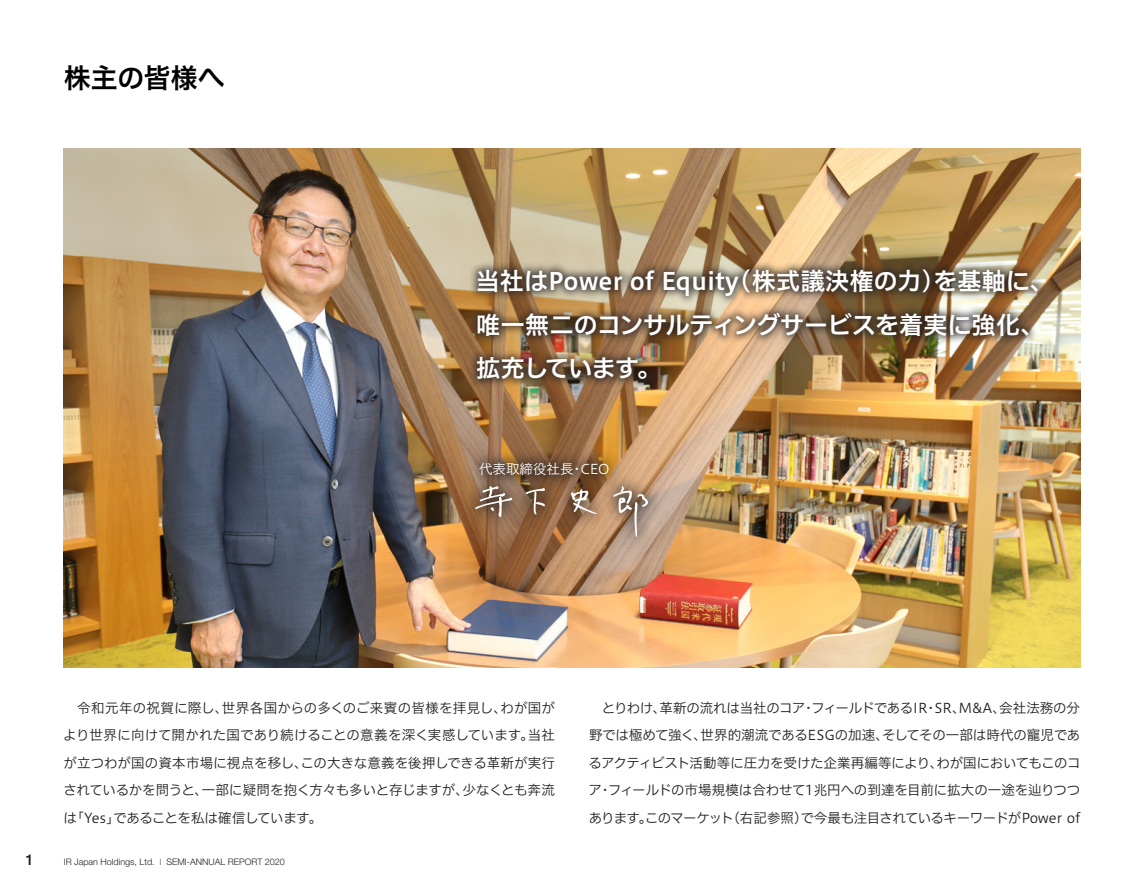
<style>
.page{position:relative;width:1144px;height:889px;background:#fff}
.page>*{position:absolute;margin:0;border:0;box-sizing:border-box;transform-origin:0 0}
.t1{font:27px "Hiragino UD Sans F Std N W6";letter-spacing:-.01em;color:#000}
.t2{font:24px/43.5px "Hiragino UD Sans F Std N W6";letter-spacing:.005em;color:#fff}
.t3{font:500 15px "Helvetica Neue LT Std";color:#231f20}
.t4{font:13.5px/27.6px "Hiragino UD Sans F Std N W3";letter-spacing:-.025em;color:#231f20;text-align:justify}
.t5{font:13.5px "Hiragino UD Sans F Std N W3";color:#fff}
.t6{font:300 9px "Helvetica Neue LT Std";color:#231f20}
.s1{font-weight:100}
</style>
<div class="page">
<img style="left:64px;top:149px;width:1016px;height:519px">
<svg style="left:465px;top:448px;width:159px;height:23px;background:#8d6640"></svg>
<svg style="left:461px;top:471px;width:202px;height:80px;background:#9f7654"></svg>
<svg style="left:571px;top:489px;width:25px;height:25px"></svg>
<svg style="left:526px;top:488px;width:19px;height:26px"></svg>
<svg style="left:475px;top:486px;width:37px;height:31px"></svg>
<svg style="left:613px;top:485px;width:35px;height:52px;background:#a9907d"></svg>
<div style="left:468px;top:260px;width:579px;height:128px;background:#231f20;opacity:.75"></div>
<h1 class="t1" style="left:64px;top:57px;width:162px">株主の皆様へ</h1>
<h2 class="t2" style="left:476px;top:258px;width:579px">当社はPower of Equity(株式議決権の力)を基軸に、唯一無二のコンサルティングサービスを着実に強化、拡充しています。</h2>
<p class="t5" style="left:479px;top:459px;width:132px">代表取締役社長・CEO</p>
<p class="t4" style="left:63px;top:693px;width:493px;text-indent:14px">令和元年の祝賀に際し、世界各国からの多くのご来賓の皆様を拝見し、わが国がより世界に向けて開かれた国であり続けることの意義を深く実感しています。当社が立つわが国の資本市場に視点を移し、この大きな意義を後押しできる革新が実行されているかを問うと、一部に疑問を抱く方々も多いと存じますが、少なくとも奔流は「Yes」であることを私は確信しています。</p>
<p class="t3" style="left:26px;top:850px;width:10px">1</p>
<p class="t6" style="left:64px;top:856px;width:223px">IR Japan Holdings, Ltd. <span class="s1">I</span> SEMI-ANNUAL REPORT 2020</p>
<p class="t4" style="left:588px;top:693px;width:493px;text-indent:13px">とりわけ、革新の流れは当社のコア・フィールドであるIR・SR、M&amp;A、会社法務の分野では極めて強く、世界的潮流であるESGの加速、そしてその一部は時代の寵児であるアクティビスト活動等に圧力を受けた企業再編等により、わが国においてもこのコア・フィールドの市場規模は合わせて1兆円への到達を目前に拡大の一途を辿りつつあります。このマーケット（右記参照）で今最も注目されているキーワードがPower of</p>
</div>
